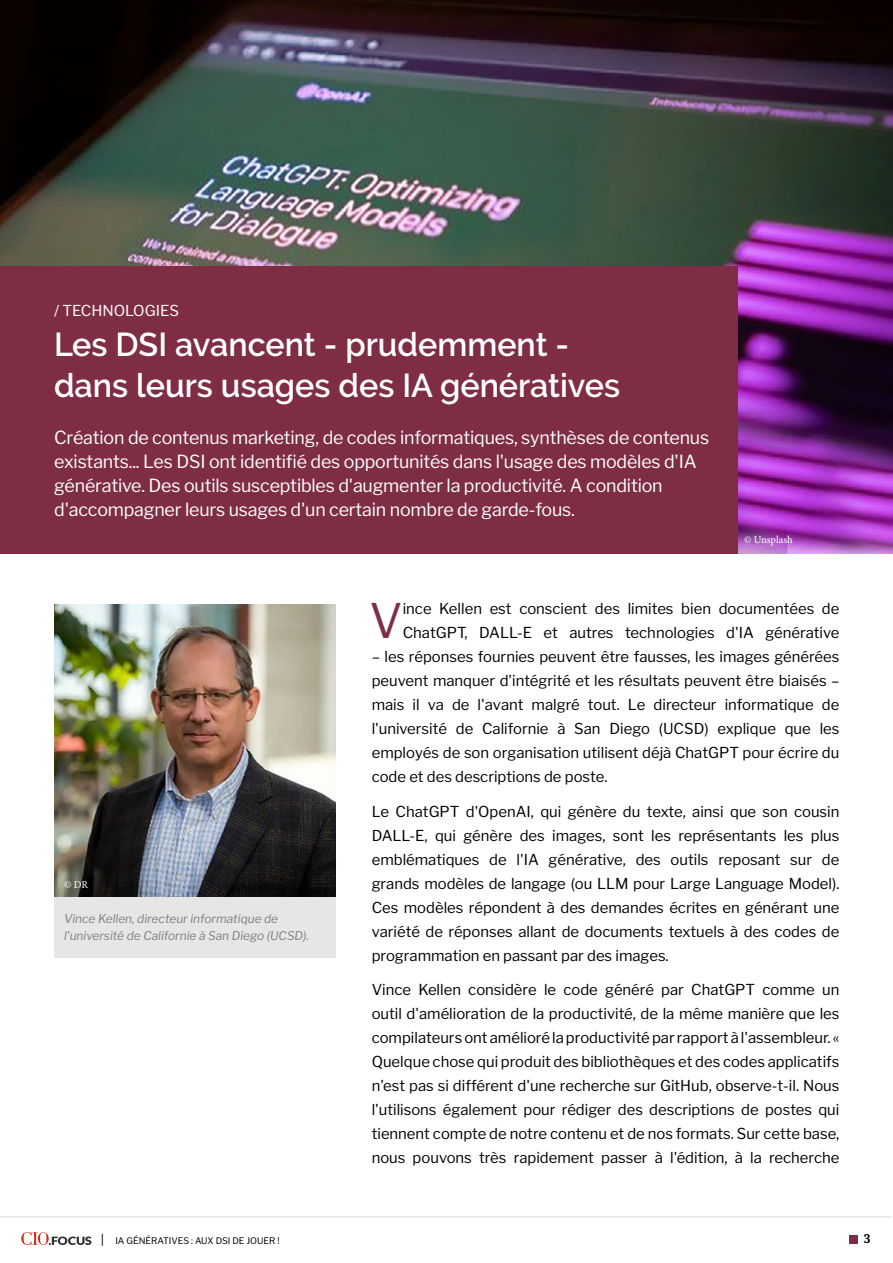
<style>
.page{position:relative;width:893px;height:1263px;background:#fff}
.page>*{position:absolute;margin:0;border:0;box-sizing:border-box;transform-origin:0 0}
.t1{font:47.4px "Libre Franklin";color:#7e2d45}
.t2{font:600 33px/40.5px "Raleway";color:#fff}
.t3{font:18px/24px "Libre Franklin";letter-spacing:-.01em;color:#fff}
.t4{font:15px/24px "Libre Franklin";color:#000;text-align:justify}
.t5{font:15px "Libre Franklin";color:#fff}
.t6{font:700 12.3px "Noto Serif";color:#000}
.t7{font:italic 12px/16.5px "Libre Franklin";color:#808080}
.t8{font:10.5px "Minion Pro";letter-spacing:-.005em;color:#fff}
.t9{font:9px "Libre Franklin";color:#000}
</style>
<div class="page">
<div style="left:849px;top:1235px;width:8px;height:9px;background:#7e2d45"></div>
<hr style="left:0;top:1216px;width:891px;height:1px;background:#dadada">
<svg style="left:21px;top:1232px;width:70px;height:13px"></svg>
<img style="left:0;top:0;width:893px;height:553px">
<div style="left:0;top:266px;width:737px;height:287px;background:#7e2d45"></div>
<img style="left:54px;top:605px;width:282px;height:292px">
<div style="left:54px;top:897px;width:282px;height:61px;background:#e6e6e6"></div>
<p class="t5" style="left:54px;top:301px;width:127px">/ TECHNOLOGIES</p>
<h2 class="t2" style="left:54px;top:325px;width:568px">Les DSI avancent - prudemment - dans leurs usages des IA génératives</h2>
<p class="t3" style="left:54px;top:425px;width:656px">Création de contenus marketing, de codes informatiques, synthèses de contenus existants... Les DSI ont identifié des opportunités dans l'usage des modèles d'IA générative. Des outils susceptibles d'augmenter la productivité. A condition d'accompagner leurs usages d'un certain nombre de garde-fous.</p>
<p class="t8" style="left:744px;top:533px;width:50px">© Unsplash</p>
<p class="t8" style="left:64px;top:878px;width:25px">© DR</p>
<p class="t7" style="left:64px;top:910px;width:247px">Vince Kellen, directeur informatique de l'université de Californie à San Diego (UCSD).</p>
<h1 class="t1" style="left:370px;top:592px;width:35px">V</h1>
<p class="t4" style="left:403px;top:597px;width:438px">ince Kellen est conscient des limites bien documentées de<br>ChatGPT, DALL-E et autres technologies d'IA générative</p>
<p class="t4" style="left:372px;top:645px;width:469px">– les réponses fournies peuvent être fausses, les images générées peuvent manquer d'intégrité et les résultats peuvent être biaisés – mais il va de l'avant malgré tout. Le directeur informatique de l'université de Californie à San Diego (UCSD) explique que les employés de son organisation utilisent déjà ChatGPT pour écrire du code et des descriptions de poste.</p>
<p class="t4" style="left:372px;top:799px;width:469px">Le ChatGPT d'OpenAI, qui génère du texte, ainsi que son cousin DALL-E, qui génère des images, sont les représentants les plus emblématiques de l'IA générative, des outils reposant sur de grands modèles de langage (ou LLM pour Large Language Model).<br>Ces modèles répondent à des demandes écrites en générant une variété de réponses allant de documents textuels à des codes de programmation en passant par des images.</p>
<p class="t4" style="left:372px;top:978px;width:469px">Vince Kellen considère le code généré par ChatGPT comme un outil d'amélioration de la productivité, de la même manière que les compilateurs ont amélioré la productivité par rapport à l'assembleur. « Quelque chose qui produit des bibliothèques et des codes applicatifs n'est pas si différent d'une recherche sur GitHub, observe-t-il. Nous l'utilisons également pour rédiger des descriptions de postes qui tiennent compte de notre contenu et de nos formats. Sur cette base, nous pouvons très rapidement passer à l'édition, à la recherche</p>
<p class="t9" style="left:99px;top:1236px;width:182px"><sup>|</sup> IA GÉNÉRATIVES : AUX DSI DE JOUER !</p>
<p class="t6" style="left:864px;top:1230px;width:8px">3</p>
</div>
